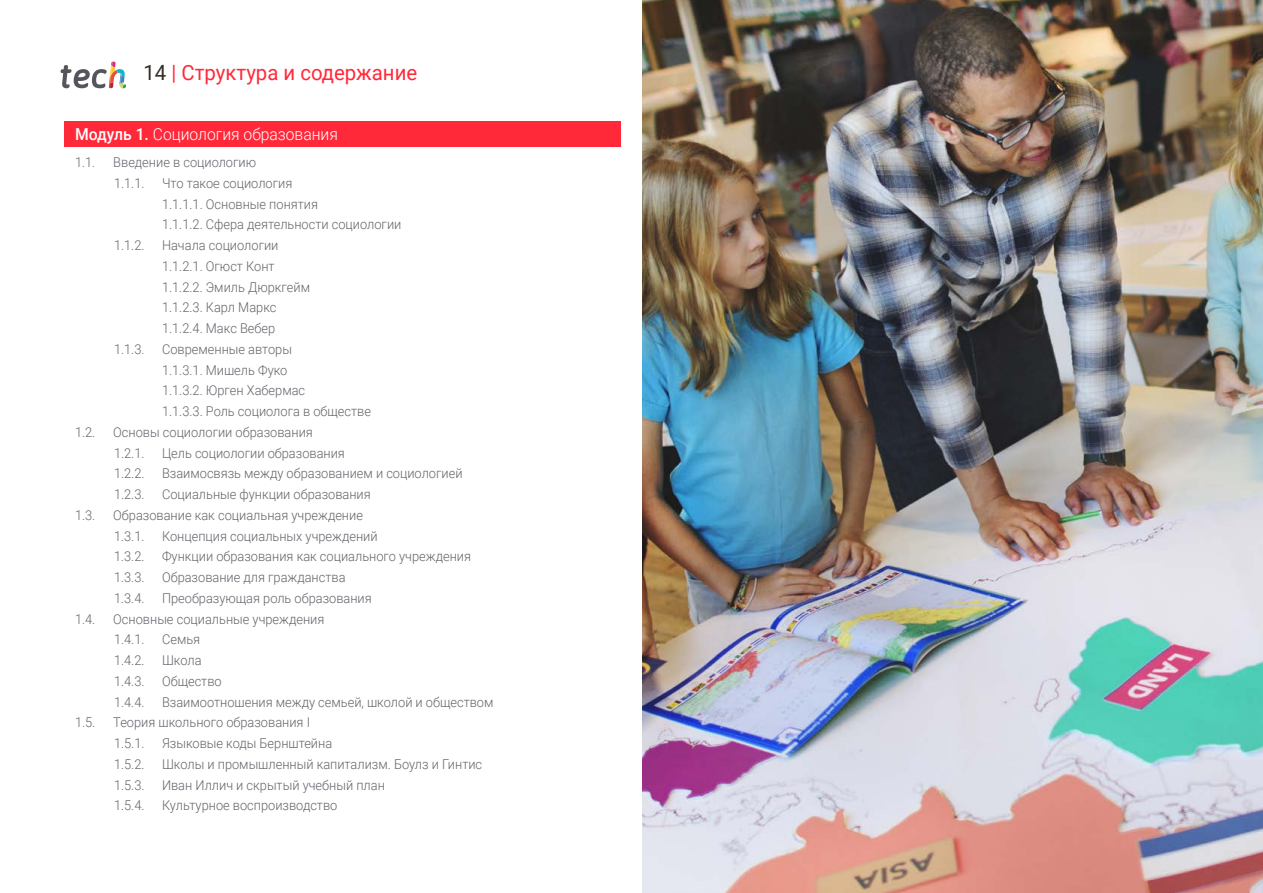
<style>
.page{position:relative;width:1263px;height:893px;background:#fff}
.page>*{position:absolute;margin:0;border:0;box-sizing:border-box;transform-origin:0 0}
.t1{font:21px "Roboto";color:#ff293a}
.t2{font:300 16.5px "Roboto";color:#fff;scale:.95 1}
.t3{font:300 13.5px/20.7px "Roboto";color:#61646a;scale:.95 1}
.s1{color:#312e20}
.s2{font-weight:500}
</style>
<div class="page">
<div style="left:64px;top:121px;width:557px;height:25px;background:#ff293a"></div>
<svg style="left:61px;top:62px;width:65px;height:27px"></svg>
<img style="left:642px;top:0;width:621px;height:893px">
<h1 class="t1" style="left:144px;top:57px;width:275px"><span class="s1">14</span> | Структура и содержание</h1>
<p class="t2" style="left:75px;top:123px;width:278px"><span class="s2">Модуль 1.</span> Социология образования</p>
<p class="t3" style="left:75px;top:151px;width:23px">1.1.</p>
<p class="t3" style="left:113px;top:151px;width:152px">Введение в социологию<br>1.1.1.</p>
<p class="t3" style="left:162px;top:172px;width:253px">Что такое социология<br>1.1.1.1. Основные понятия<br>1.1.1.2. Сфера деятельности социологии</p>
<p class="t3" style="left:114px;top:234px;width:34px">1.1.2.</p>
<p class="t3" style="left:162px;top:234px;width:157px">Начала социологии<br>1.1.2.1. Огюст Конт<br>1.1.2.2. Эмиль Дюркгейм<br>1.1.2.3. Карл Маркс<br>1.1.2.4. Макс Вебер</p>
<p class="t3" style="left:114px;top:338px;width:34px">1.1.3.</p>
<p class="t3" style="left:162px;top:338px;width:221px">Современные авторы<br>1.1.3.1. Мишель Фуко<br>1.1.3.2. Юрген Хабермас<br>1.1.3.3. Роль социолога в обществе</p>
<p class="t3" style="left:75px;top:421px;width:23px">1.2.</p>
<p class="t3" style="left:113px;top:421px;width:212px">Основы социологии образования<br>1.2.1.</p>
<p class="t3" style="left:162px;top:442px;width:194px">Цель социологии образования</p>
<p class="t3" style="left:114px;top:463px;width:34px">1.2.2.</p>
<p class="t3" style="left:162px;top:463px;width:318px">Взаимосвязь между образованием и социологией</p>
<p class="t3" style="left:114px;top:483px;width:34px">1.2.3.</p>
<p class="t3" style="left:162px;top:483px;width:221px">Социальные функции образования</p>
<p class="t3" style="left:75px;top:504px;width:23px">1.3.</p>
<p class="t3" style="left:113px;top:504px;width:264px">Образование как социальная учреждение<br>1.3.1.</p>
<p class="t3" style="left:162px;top:525px;width:229px">Концепция социальных учреждений</p>
<p class="t3" style="left:114px;top:546px;width:34px">1.3.2.</p>
<p class="t3" style="left:162px;top:546px;width:327px">Функции образования как социального учреждения</p>
<p class="t3" style="left:114px;top:566px;width:34px">1.3.3.</p>
<p class="t3" style="left:162px;top:566px;width:195px">Образование для гражданства</p>
<p class="t3" style="left:114px;top:587px;width:34px">1.3.4.</p>
<p class="t3" style="left:162px;top:587px;width:222px">Преобразующая роль образования</p>
<p class="t3" style="left:75px;top:608px;width:23px">1.4.</p>
<p class="t3" style="left:113px;top:608px;width:224px">Основные социальные учреждения<br>1.4.1.</p>
<p class="t3" style="left:162px;top:629px;width:42px">Семья</p>
<p class="t3" style="left:114px;top:649px;width:34px">1.4.2.</p>
<p class="t3" style="left:162px;top:649px;width:43px">Школа</p>
<p class="t3" style="left:114px;top:670px;width:34px">1.4.3.</p>
<p class="t3" style="left:162px;top:670px;width:64px">Общество</p>
<p class="t3" style="left:114px;top:691px;width:34px">1.4.4.</p>
<p class="t3" style="left:162px;top:691px;width:350px">Взаимоотношения между семьей, школой и обществом</p>
<p class="t3" style="left:75px;top:712px;width:23px">1.5.</p>
<p class="t3" style="left:113px;top:712px;width:209px">Теория школьного образования I<br>1.5.1.</p>
<p class="t3" style="left:162px;top:732px;width:181px">Языковые коды Бернштейна</p>
<p class="t3" style="left:114px;top:753px;width:34px">1.5.2.</p>
<p class="t3" style="left:162px;top:753px;width:339px">Школы и промышленный капитализм. Боулз и Гинтис</p>
<p class="t3" style="left:114px;top:774px;width:34px">1.5.3.</p>
<p class="t3" style="left:162px;top:774px;width:236px">Иван Иллич и скрытый учебный план</p>
<p class="t3" style="left:114px;top:795px;width:34px">1.5.4.</p>
<p class="t3" style="left:162px;top:795px;width:186px">Культурное воспроизводство</p>
</div>
